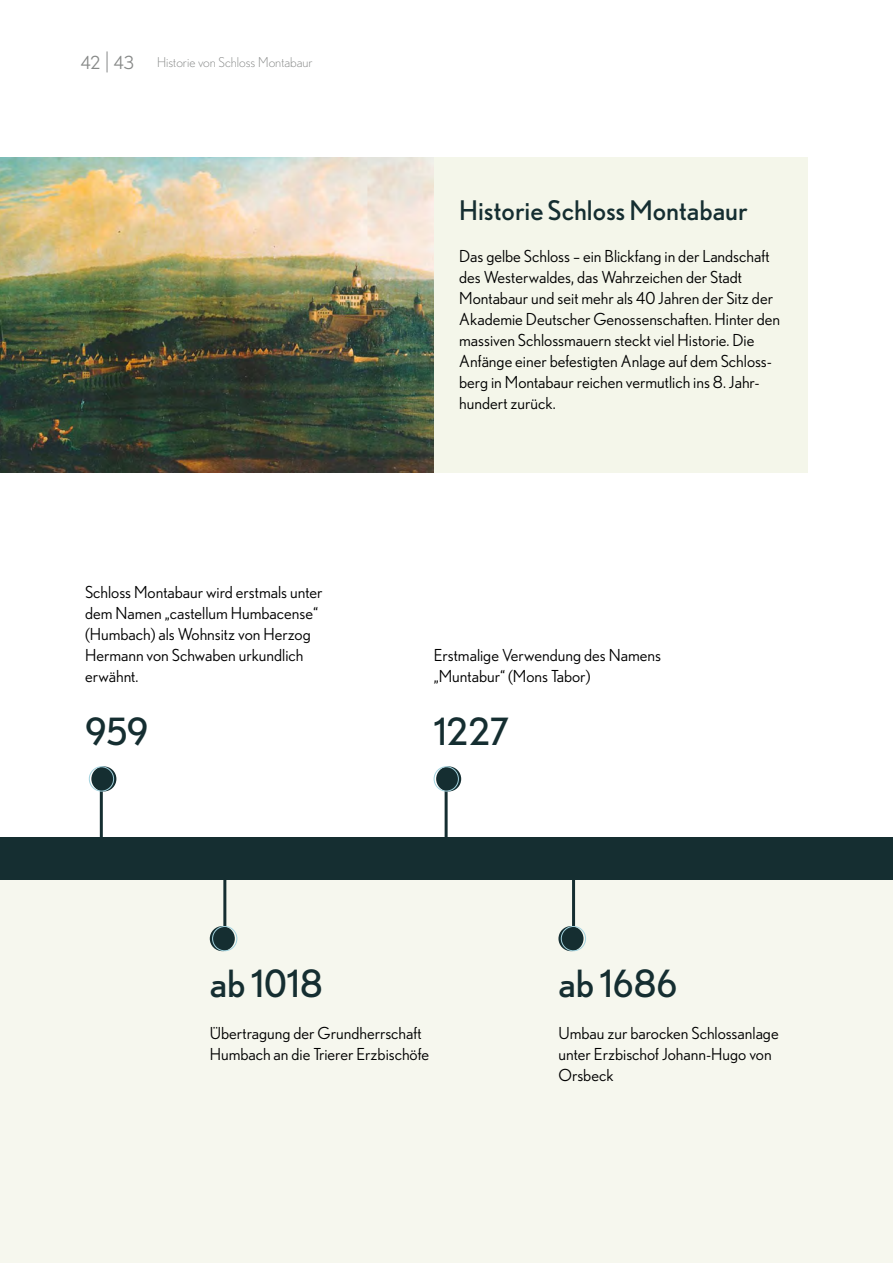
<style>
.page{position:relative;width:893px;height:1263px;background:#fff}
.page>*{position:absolute;margin:0;border:0;box-sizing:border-box;transform-origin:0 0}
.t1{font:37.5px "Nobel";color:#152e31}
.t2{font:27px "Nobel";color:#152e31}
.t3{font:18px "Nobel";color:#878988}
.t4{font:16.5px/21px "Nobel";color:#000}
.t5{font:300 13.5px "Nobel";color:#878988}
</style>
<div class="page">
<div style="left:0;top:880px;width:893px;height:383px;background:#f6f7ee"></div>
<div style="left:434px;top:157px;width:374px;height:315px;background:#f4f6ea"></div>
<img style="left:0;top:157px;width:434px;height:315px">
<div style="left:0;top:838px;width:893px;height:42px;background:#152e31"></div>
<hr style="left:100px;top:779px;width:3px;height:59px;background:#152e31">
<div style="left:91px;top:766px;width:25px;height:25px;background:#152e31;border-radius:50%"></div>
<div style="left:89px;top:766px;width:25px;height:25px;border:1px solid #a2d2de;border-radius:50%"></div>
<hr style="left:223px;top:880px;width:3px;height:59px;background:#152e31">
<div style="left:210px;top:926px;width:25px;height:25px;background:#152e31;border-radius:50%"></div>
<div style="left:212px;top:926px;width:25px;height:25px;border:1px solid #a2d2de;border-radius:50%"></div>
<hr style="left:445px;top:779px;width:3px;height:59px;background:#152e31">
<div style="left:436px;top:766px;width:25px;height:25px;background:#152e31;border-radius:50%"></div>
<div style="left:434px;top:766px;width:25px;height:25px;border:1px solid #a2d2de;border-radius:50%"></div>
<hr style="left:572px;top:880px;width:3px;height:59px;background:#152e31">
<div style="left:558px;top:926px;width:25px;height:25px;background:#152e31;border-radius:50%"></div>
<div style="left:561px;top:926px;width:25px;height:25px;border:1px solid #a2d2de;border-radius:50%"></div>
<svg style="left:107px;top:51px;width:1px;height:21px"></svg>
<p class="t3" style="left:81px;top:53px;width:55px">42 43</p>
<p class="t5" style="left:157px;top:55px;width:157px">Historie von Schloss Montabaur</p>
<p class="t4" style="left:85px;top:582px;width:239px">Schloss Montabaur wird erstmals unter dem Namen „castellum Humbacense“ (Humbach) als Wohnsitz von Herzog<br>Hermann von Schwaben urkundlich erwähnt.</p>
<h1 class="t1" style="left:85px;top:710px;width:65px">959</h1>
<h2 class="t2" style="left:459px;top:195px;width:290px">Historie Schloss Montabaur</h2>
<p class="t4" style="left:459px;top:246px;width:322px">Das gelbe Schloss – ein Blickfang in der Landschaft des Westerwaldes, das Wahrzeichen der Stadt Montabaur und seit mehr als 40 Jahren der Sitz der Akademie Deutscher Genossenschaften. Hinter den massiven Schlossmauern steckt viel Historie. Die Anfänge einer befestigten Anlage auf dem Schloss&shy;berg in Montabaur reichen vermutlich ins 8. Jahr&shy;hundert zurück.</p>
<p class="t4" style="left:434px;top:645px;width:229px">Erstmalige Verwendung des Namens „Muntabur“ (Mons Tabor)</p>
<h1 class="t1" style="left:434px;top:710px;width:77px">1227</h1>
<h1 class="t1" style="left:210px;top:962px;width:114px">ab 1018</h1>
<p class="t4" style="left:210px;top:1023px;width:221px">Übertragung der Grundherrschaft<br>Humbach an die Trierer Erzbischöfe</p>
<h1 class="t1" style="left:558px;top:962px;width:120px">ab 1686</h1>
<p class="t4" style="left:558px;top:1023px;width:222px">Umbau zur barocken Schlossanlage unter Erzbischof Johann-Hugo von<br>Orsbeck</p>
</div>
